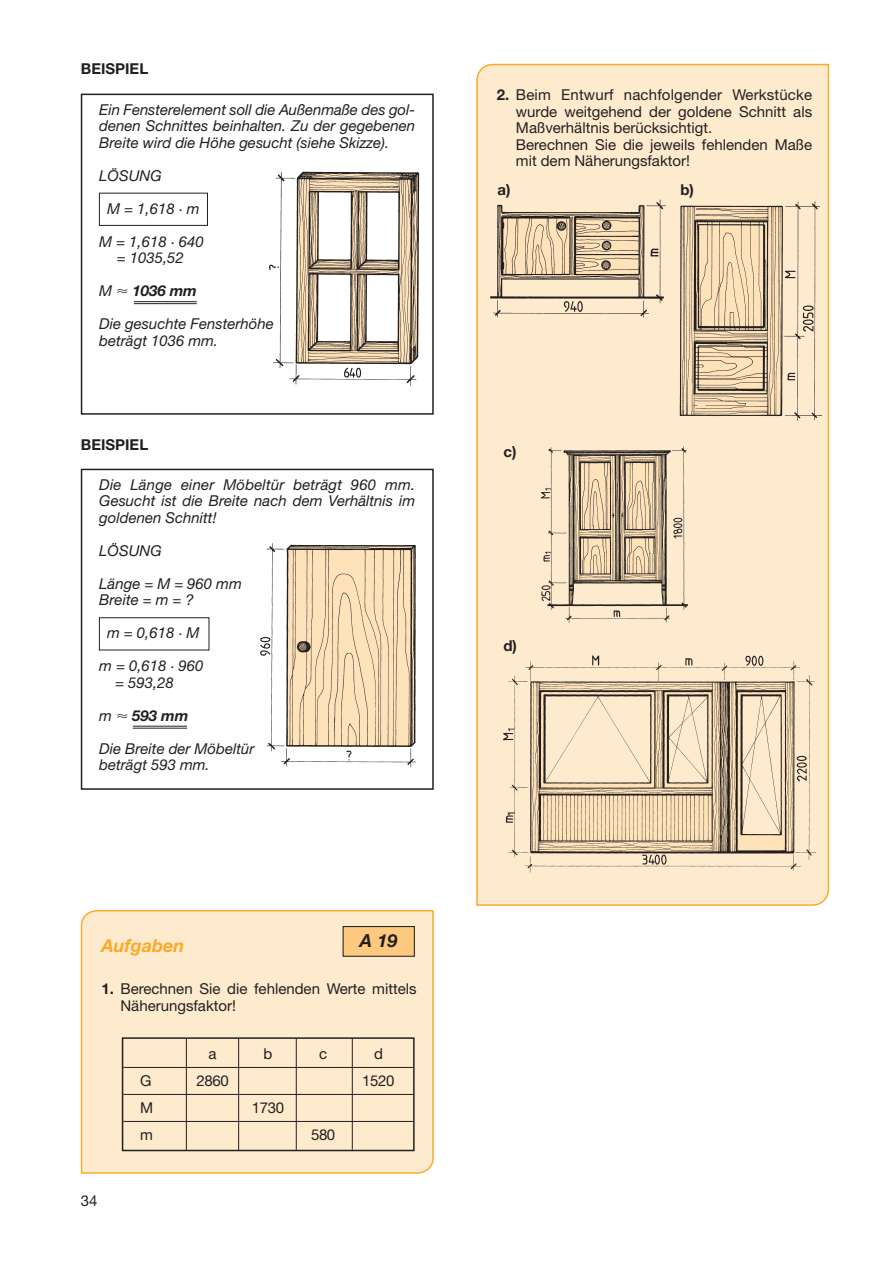
<style>
.page{position:relative;width:893px;height:1263px;background:#fff}
.page>*{position:absolute;margin:0;border:0;box-sizing:border-box;transform-origin:0 0}
.t1{font:italic 700 18px "Helvetica Neue";color:#faa928}
.t2{font:italic 700 18px "Helvetica Neue";color:#231f20}
.t3{font:italic 15px/16.5px "Helvetica Neue";color:#231f20}
.t4{font:15px/16.5px "Helvetica Neue";color:#231f20}
.t5{font:700 15px "Helvetica Neue";color:#231f20}
.t6{font:italic 700 15px "Helvetica Neue";color:#231f20}
.s1{font-weight:400}
.s2{font-family:"Mathematical Pi Three";font-weight:400;font-style:normal}
.s3{font-weight:700}
</style>
<div class="page">
<div style="left:476px;top:64px;width:353px;height:842px;background:#feebce"></div>
<div style="left:81px;top:910px;width:353px;height:264px;background:#feebce"></div>
<img style="left:500px;top:654px;width:322px;height:219px">
<img style="left:260px;top:543px;width:156px;height:225px">
<img style="left:539px;top:445px;width:153px;height:178px">
<img style="left:674px;top:200px;width:149px;height:222px">
<img style="left:489px;top:199px;width:180px;height:119px">
<img style="left:269px;top:171px;width:151px;height:215px">
<div style="left:81px;top:94px;width:353px;height:321px;border:2px solid #231f20"></div>
<div style="left:99px;top:193px;width:109px;height:33px;border:1px solid #231f20"></div>
<hr style="left:134px;top:301px;width:63px;height:1px;background:#231f20">
<hr style="left:134px;top:303px;width:63px;height:1px;background:#231f20">
<div style="left:81px;top:469px;width:353px;height:321px;border:2px solid #231f20"></div>
<div style="left:99px;top:617px;width:110px;height:33px;border:1px solid #231f20"></div>
<hr style="left:133px;top:726px;width:54px;height:1px;background:#231f20">
<hr style="left:133px;top:728px;width:54px;height:1px;background:#231f20">
<div style="left:343px;top:926px;width:71px;height:30px;background:#fdc97e"></div>
<div style="left:343px;top:926px;width:72px;height:31px;border:1px solid #231f20"></div>
<div style="left:122px;top:1037px;width:293px;height:114px;border:2px solid #231f20"></div>
<hr style="left:123px;top:1067px;width:290px;height:1px;background:#231f20">
<hr style="left:123px;top:1094px;width:290px;height:1px;background:#231f20">
<hr style="left:123px;top:1121px;width:290px;height:1px;background:#231f20">
<hr style="left:352px;top:1038px;width:1px;height:112px;background:#231f20">
<hr style="left:186px;top:1038px;width:1px;height:113px;background:#231f20">
<hr style="left:238px;top:1038px;width:1px;height:112px;background:#231f20">
<hr style="left:296px;top:1038px;width:1px;height:112px;background:#231f20">
<p class="t5" style="left:81px;top:64px;width:69px">BEISPIEL</p>
<p class="t3" style="left:99px;top:103px;width:317px;text-align:justify">Ein Fensterelement soll die Außenmaße des gol&shy;denen Schnittes beinhalten. Zu der gegebenen Breite wird die Höhe gesucht (siehe Skizze).</p>
<p class="t3" style="left:99px;top:169px;width:64px">LÖSUNG</p>
<p class="t3" style="left:107px;top:202px;width:94px">M = 1,618 · m</p>
<p class="t3" style="left:99px;top:235px;width:106px;text-align:center">M = 1,618 · 640 = 1035,52</p>
<p class="t6" style="left:99px;top:286px;width:99px"><span class="s1">M</span> <span class="s2">-</span> 1036 mm</p>
<p class="t3" style="left:99px;top:317px;width:176px">Die gesuchte Fensterhöhe beträgt 1036 mm.</p>
<p class="t5" style="left:81px;top:439px;width:69px">BEISPIEL</p>
<p class="t3" style="left:99px;top:478px;width:317px;text-align:justify">Die Länge einer Möbeltür beträgt 960 mm.<br>Gesucht ist die Breite nach dem Verhältnis im goldenen Schnitt!</p>
<p class="t3" style="left:99px;top:544px;width:64px">LÖSUNG</p>
<p class="t3" style="left:99px;top:577px;width:144px">Länge = M = 960 mm<br>Breite = m = ?</p>
<p class="t3" style="left:107px;top:626px;width:94px">m = 0,618 · M</p>
<p class="t3" style="left:115px;top:659px;width:90px;text-indent:-16px">m = 0,618 · 960 = 593,28</p>
<p class="t6" style="left:99px;top:710px;width:90px"><span class="s1">m</span> <span class="s2">-</span> 593 mm</p>
<p class="t3" style="left:99px;top:742px;width:157px">Die Breite der Möbeltür beträgt 593 mm.</p>
<p class="t2" style="left:360px;top:934px;width:39px">A 19</p>
<p class="t1" style="left:101px;top:939px;width:85px">Aufgaben</p>
<p class="t4" style="left:120px;top:982px;width:298px;text-indent:-19px"><span class="s3">1.</span> Berechnen Sie die fehlenden Werte mittels<br>Näherungsfaktor!</p>
<p class="t4" style="left:209px;top:1046px;width:10px">a</p>
<p class="t4" style="left:263px;top:1046px;width:10px">b</p>
<p class="t4" style="left:319px;top:1046px;width:10px">c</p>
<p class="t4" style="left:374px;top:1046px;width:10px">d</p>
<p class="t4" style="left:81px;top:1193px;width:18px">34</p>
<p class="t4" style="left:140px;top:1073px;width:13px">G</p>
<p class="t4" style="left:196px;top:1073px;width:34px">2860</p>
<p class="t4" style="left:362px;top:1073px;width:34px">1520</p>
<p class="t4" style="left:140px;top:1100px;width:15px">M</p>
<p class="t4" style="left:252px;top:1100px;width:34px">1730</p>
<p class="t4" style="left:140px;top:1127px;width:14px">m</p>
<p class="t4" style="left:311px;top:1127px;width:26px">580</p>
<p class="t4" style="left:516px;top:88px;width:298px;text-indent:-19px"><span class="s3">2.</span> Beim Entwurf nachfolgender Werkstücke wurde weitgehend der goldene Schnitt als Maßverhältnis berücksichtigt.<br>Berechnen Sie die jeweils fehlenden Maße mit dem Näherungsfaktor!</p>
<p class="t5" style="left:497px;top:184px;width:15px">a)</p>
<p class="t5" style="left:680px;top:184px;width:15px">b)</p>
<p class="t5" style="left:504px;top:446px;width:15px">c)</p>
<p class="t5" style="left:503px;top:640px;width:15px">d)</p>
</div>
